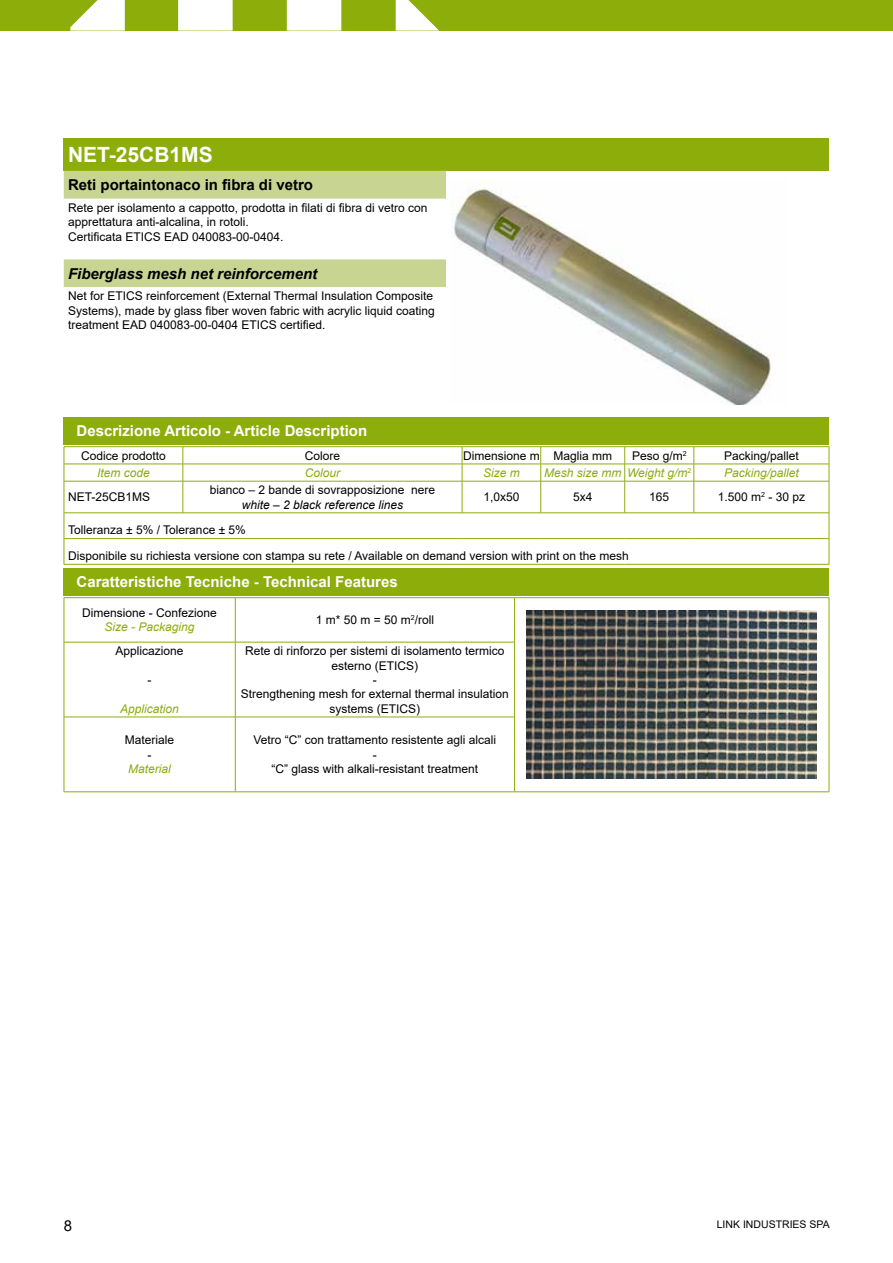
<style>
.page{position:relative;width:893px;height:1263px;background:#fff}
.page>*{position:absolute;margin:0;border:0;box-sizing:border-box;transform-origin:0 0}
.t1{font:700 21px "Arial";color:#fff}
.t2{font:700 15px "Arial";color:#fff}
.t3{font:700 15px "Arial";color:#000}
.t4{font:italic 700 15px "Arial";color:#000}
.t5{font:15px "Arial";color:#000}
.t6{font:12px/14.4px "Arial";color:#000}
.t7{font:italic 12px "Arial";color:#8dad0b}
.t8{font:italic 12px "Arial";color:#000}
.t9{font:10.5px "Arial";color:#000}
</style>
<div class="page">
<div style="left:0;top:0;width:893px;height:31px;background:#8dad0b"></div>
<svg style="left:70px;top:0;width:369px;height:31px"></svg>
<div style="left:178px;top:0;width:55px;height:31px;background:#fff"></div>
<div style="left:64px;top:139px;width:765px;height:32px;background:#8dad0b"></div>
<div style="left:64px;top:171px;width:382px;height:28px;background:#c7d492"></div>
<div style="left:64px;top:259px;width:382px;height:28px;background:#c7d492"></div>
<img style="left:451px;top:179px;width:320px;height:226px">
<div style="left:64px;top:417px;width:765px;height:28px;background:#8dad0b"></div>
<svg style="left:65px;top:598px;width:764px;height:193px"></svg>
<hr style="left:64px;top:597px;width:171px;height:1px;background:#8dad0b">
<hr style="left:64px;top:598px;width:1px;height:44px;background:#8dad0b">
<hr style="left:235px;top:597px;width:279px;height:1px;background:#8dad0b">
<hr style="left:514px;top:597px;width:315px;height:1px;background:#8dad0b">
<hr style="left:829px;top:598px;width:1px;height:44px;background:#8dad0b">
<hr style="left:64px;top:642px;width:1px;height:75px;background:#8dad0b">
<hr style="left:829px;top:642px;width:1px;height:75px;background:#8dad0b">
<hr style="left:64px;top:717px;width:1px;height:75px;background:#8dad0b">
<hr style="left:829px;top:717px;width:1px;height:75px;background:#8dad0b">
<hr style="left:235px;top:598px;width:1px;height:44px;background:#8dad0b">
<hr style="left:514px;top:598px;width:1px;height:44px;background:#8dad0b">
<hr style="left:64px;top:642px;width:171px;height:1px;background:#8dad0b">
<hr style="left:235px;top:642px;width:280px;height:1px;background:#8dad0b">
<hr style="left:235px;top:642px;width:1px;height:75px;background:#8dad0b">
<hr style="left:514px;top:642px;width:1px;height:75px;background:#8dad0b">
<hr style="left:64px;top:717px;width:171px;height:1px;background:#8dad0b">
<hr style="left:235px;top:717px;width:280px;height:1px;background:#8dad0b">
<hr style="left:235px;top:717px;width:1px;height:75px;background:#8dad0b">
<hr style="left:514px;top:717px;width:1px;height:75px;background:#8dad0b">
<hr style="left:64px;top:791px;width:171px;height:1px;background:#8dad0b">
<hr style="left:235px;top:791px;width:279px;height:1px;background:#8dad0b">
<hr style="left:514px;top:791px;width:315px;height:1px;background:#8dad0b">
<img style="left:527px;top:611px;width:290px;height:167px">
<svg style="left:65px;top:447px;width:764px;height:117px"></svg>
<hr style="left:64px;top:446px;width:119px;height:1px;background:#8dad0b">
<hr style="left:183px;top:446px;width:279px;height:1px;background:#8dad0b">
<hr style="left:462px;top:446px;width:79px;height:1px;background:#8dad0b">
<hr style="left:541px;top:446px;width:84px;height:1px;background:#8dad0b">
<hr style="left:625px;top:446px;width:69px;height:1px;background:#8dad0b">
<hr style="left:694px;top:446px;width:135px;height:1px;background:#8dad0b">
<svg style="left:64px;top:447px;width:1px;height:34px"></svg>
<svg style="left:829px;top:447px;width:1px;height:34px"></svg>
<hr style="left:64px;top:464px;width:119px;height:1px;background:#8dad0b">
<hr style="left:183px;top:464px;width:279px;height:1px;background:#8dad0b">
<svg style="left:183px;top:447px;width:1px;height:34px"></svg>
<hr style="left:462px;top:464px;width:79px;height:1px;background:#8dad0b">
<svg style="left:462px;top:447px;width:1px;height:34px"></svg>
<hr style="left:541px;top:464px;width:84px;height:1px;background:#8dad0b">
<svg style="left:540px;top:447px;width:1px;height:34px"></svg>
<hr style="left:625px;top:464px;width:69px;height:1px;background:#8dad0b">
<svg style="left:624px;top:447px;width:1px;height:34px"></svg>
<hr style="left:694px;top:464px;width:135px;height:1px;background:#8dad0b">
<svg style="left:694px;top:447px;width:1px;height:34px"></svg>
<hr style="left:64px;top:481px;width:119px;height:1px;background:#8dad0b">
<hr style="left:64px;top:481px;width:1px;height:32px;background:#8dad0b">
<hr style="left:183px;top:481px;width:279px;height:1px;background:#8dad0b">
<hr style="left:183px;top:481px;width:1px;height:32px;background:#8dad0b">
<hr style="left:462px;top:481px;width:79px;height:1px;background:#8dad0b">
<hr style="left:462px;top:481px;width:1px;height:32px;background:#8dad0b">
<hr style="left:541px;top:481px;width:84px;height:1px;background:#8dad0b">
<hr style="left:540px;top:481px;width:1px;height:32px;background:#8dad0b">
<hr style="left:625px;top:481px;width:69px;height:1px;background:#8dad0b">
<hr style="left:624px;top:481px;width:1px;height:32px;background:#8dad0b">
<hr style="left:694px;top:481px;width:135px;height:1px;background:#8dad0b">
<hr style="left:694px;top:481px;width:1px;height:32px;background:#8dad0b">
<hr style="left:829px;top:481px;width:1px;height:32px;background:#8dad0b">
<hr style="left:64px;top:564px;width:119px;height:1px;background:#8dad0b">
<hr style="left:183px;top:564px;width:279px;height:1px;background:#8dad0b">
<hr style="left:462px;top:564px;width:79px;height:1px;background:#8dad0b">
<hr style="left:541px;top:564px;width:84px;height:1px;background:#8dad0b">
<hr style="left:625px;top:564px;width:69px;height:1px;background:#8dad0b">
<hr style="left:694px;top:564px;width:135px;height:1px;background:#8dad0b">
<svg style="left:829px;top:513px;width:1px;height:51px"></svg>
<hr style="left:64px;top:513px;width:119px;height:1px;background:#8dad0b">
<hr style="left:183px;top:513px;width:279px;height:1px;background:#8dad0b">
<hr style="left:462px;top:513px;width:79px;height:1px;background:#8dad0b">
<hr style="left:541px;top:513px;width:84px;height:1px;background:#8dad0b">
<hr style="left:625px;top:513px;width:69px;height:1px;background:#8dad0b">
<hr style="left:694px;top:513px;width:135px;height:1px;background:#8dad0b">
<hr style="left:64px;top:538px;width:119px;height:1px;background:#8dad0b">
<hr style="left:183px;top:538px;width:279px;height:1px;background:#8dad0b">
<hr style="left:462px;top:538px;width:79px;height:1px;background:#8dad0b">
<hr style="left:541px;top:538px;width:84px;height:1px;background:#8dad0b">
<hr style="left:625px;top:538px;width:69px;height:1px;background:#8dad0b">
<hr style="left:694px;top:538px;width:135px;height:1px;background:#8dad0b">
<svg style="left:64px;top:513px;width:1px;height:51px"></svg>
<div style="left:64px;top:568px;width:765px;height:28px;background:#8dad0b"></div>
<h1 class="t1" style="left:68px;top:140px;width:146px">NET-25CB1MS</h1>
<p class="t3" style="left:68px;top:174px;width:247px">Reti portaintonaco in fibra di vetro</p>
<p class="t6" style="left:68px;top:200px;width:361px">Rete per isolamento a cappotto, prodotta in filati di fibra di vetro con apprettatura anti-alcalina, in rotoli.<br>Certificata ETICS EAD 040083-00-0404.</p>
<p class="t4" style="left:68px;top:263px;width:251px">Fiberglass mesh net reinforcement</p>
<p class="t6" style="left:68px;top:289px;width:368px">Net for ETICS reinforcement (External Thermal Insulation Composite<br>Systems), made by glass fiber woven fabric with acrylic liquid coating treatment EAD 040083-00-0404 ETICS certified.</p>
<p class="t2" style="left:77px;top:420px;width:292px">Descrizione Articolo - Article Description</p>
<p class="t6" style="left:81px;top:448px;width:86px">Codice prodotto</p>
<p class="t6" style="left:305px;top:448px;width:37px">Colore</p>
<p class="t6" style="left:463px;top:448px;width:150px">Dimensione m Maglia mm</p>
<p class="t6" style="left:632px;top:448px;width:56px">Peso g/m<sup>2</sup></p>
<p class="t6" style="left:724px;top:448px;width:76px">Packing/pallet</p>
<p class="t7" style="left:97px;top:465px;width:54px">Item code</p>
<p class="t7" style="left:305px;top:465px;width:37px">Colour</p>
<p class="t7" style="left:483px;top:465px;width:38px">Size m</p>
<p class="t7" style="left:544px;top:465px;width:149px">Mesh size mm Weight g/m<sup>2</sup></p>
<p class="t7" style="left:724px;top:465px;width:76px">Packing/pallet</p>
<p class="t6" style="left:68px;top:490px;width:84px">NET-25CB1MS</p>
<p class="t6" style="left:210px;top:483px;width:227px">bianco – 2 bande di sovrapposizione nere</p>
<p class="t8" style="left:242px;top:497px;width:163px">white – 2 black reference lines</p>
<p class="t6" style="left:483px;top:490px;width:38px">1,0x50</p>
<p class="t6" style="left:573px;top:490px;width:21px">5x4</p>
<p class="t6" style="left:649px;top:490px;width:22px">165</p>
<p class="t6" style="left:718px;top:490px;width:89px">1.500 m<sup>2</sup> - 30 pz</p>
<p class="t6" style="left:68px;top:517px;width:562px;line-height:25.8px">Tolleranza ± 5% / Tolerance ± 5%<br>Disponibile su richiesta versione con stampa su rete / Available on demand version with print on the mesh</p>
<p class="t2" style="left:77px;top:571px;width:323px">Caratteristiche Tecniche - Technical Features</p>
<p class="t6" style="left:82px;top:605px;width:136px">Dimensione - Confezione</p>
<p class="t7" style="left:105px;top:619px;width:92px">Size - Packaging</p>
<p class="t6" style="left:116px;top:644px;width:70px">Applicazione</p>
<p class="t6" style="left:148px;top:672px;width:5px">-</p>
<p class="t7" style="left:120px;top:701px;width:60px">Application</p>
<p class="t6" style="left:125px;top:733px;width:51px;text-align:center">Materiale -</p>
<p class="t7" style="left:128px;top:761px;width:44px">Material</p>
<p class="t6" style="left:316px;top:613px;width:120px">1 m* 50 m = 50 m<sup>2</sup>/roll</p>
<p class="t6" style="left:241px;top:644px;width:270px;text-align:center">Rete di rinforzo per sistemi di isolamento termico esterno (ETICS)<br>-<br>Strengthening mesh for external thermal insulation systems (ETICS)</p>
<p class="t6" style="left:254px;top:733px;width:244px;text-align:center">Vetro “C” con trattamento resistente agli alcali -<br>“C” glass with alkali-resistant treatment</p>
<p class="t5" style="left:64px;top:1216px;width:10px">8</p>
<p class="t9" style="left:717px;top:1217px;width:114px">LINK INDUSTRIES SPA</p>
</div>
